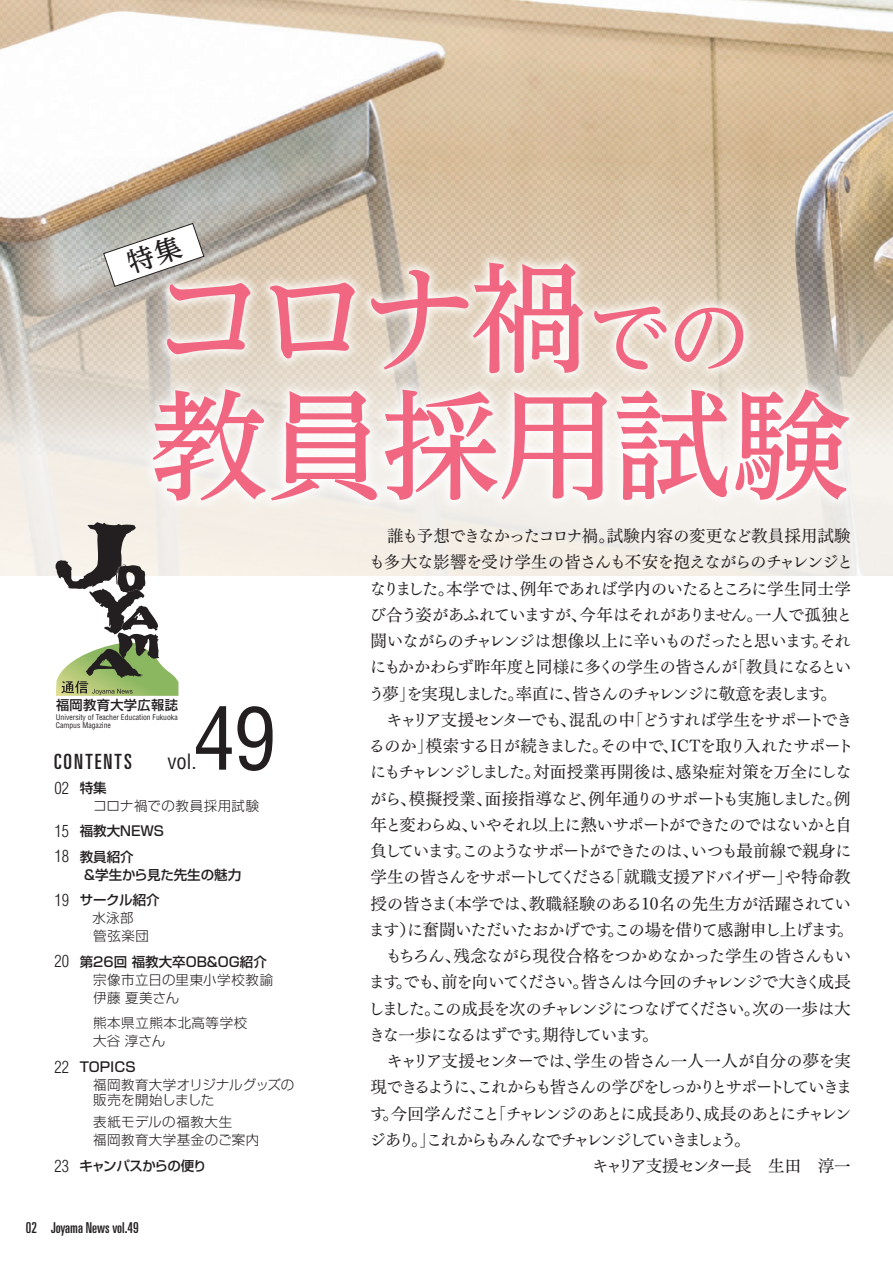
<style>
.page{position:relative;width:893px;height:1263px;background:#fff}
.page>*{position:absolute;margin:0;border:0;box-sizing:border-box;transform-origin:0 0}
.t1{font:500 119.1px/126.9px "UD Reimin Pro";letter-spacing:-.04em;color:#f16681}
.t2{font:condensed 84.6px "Helvetica";color:#231f20}
.t3{font:ultra-condensed 21px "Univers";letter-spacing:.1em;color:#231f20}
.t4{font:condensed 20.7px "Helvetica";color:#231f20}
.t5{font:16.5px "Tsuku Min Pro M";letter-spacing:-.065em;color:#231f20}
.t6{font:16.5px "Tsuku Min Pro M";letter-spacing:-.035em;color:#231f20}
.t7{font:16.5px "Tsuku Min Pro M";letter-spacing:-.045em;color:#231f20}
.t8{font:16.5px "Tsuku Min Pro M";letter-spacing:-.095em;color:#231f20}
.t9{font:16.5px "Tsuku Min Pro M";letter-spacing:-.1em;color:#231f20}
.t10{font:16.5px "Tsuku Min Pro M";letter-spacing:-.115em;color:#231f20}
.t11{font:16.5px "Tsuku Min Pro M";letter-spacing:-.09em;color:#231f20}
.t12{font:16.5px "Tsuku Min Pro M";letter-spacing:-.005em;color:#231f20}
.t13{font:16.5px "Tsuku Min Pro M";letter-spacing:-.12em;color:#231f20}
.t14{font:300 condensed 16.5px/25.5px "Helvetica";color:#231f20}
.t15{font:ultra-condensed 15px "Univers";color:#231f20}
.t16{font:300 13.5px/18px "Shin Go Pro";letter-spacing:.03em;color:#231f20}
.t17{font:500 13.5px/25.5px "Shin Go Pro";color:#231f20}
.t18{font:500 13.5px "Shin Go Pro";letter-spacing:-.045em;color:#231f20}
.t19{font:500 13.2px "Shin Go Pro";letter-spacing:.025em;color:#231f20}
.t20{font:condensed 7.65px/7.9px "Helvetica";color:#231f20}
.s1{font-size:84px}
</style>
<div class="page">
<svg style="left:0;top:0;width:893px;height:456px"></svg>
<img style="left:92px;top:201px;width:801px;height:375px">
<svg style="left:56px;top:522px;width:122px;height:173px"></svg>
<svg style="left:103px;top:223px;width:102px;height:64px"></svg>
<h1 class="t1" style="left:149px;top:252px;width:703px">コロナ禍<span class="s1">での</span>教員採用試験</h1>
<p class="t19" style="left:56px;top:694px;width:123px">福岡教育大学広報誌</p>
<p class="t20" style="left:56px;top:713px;width:123px">University of Teacher Education Fukuoka<br>Campus Magazine</p>
<h2 class="t2" style="left:194px;top:686px;width:84px">49</h2>
<p class="t3" style="left:54px;top:750px;width:79px">CONTENTS</p>
<p class="t4" style="left:167px;top:748px;width:31px">vol.</p>
<p class="t14" style="left:54px;top:775px;width:16px">02</p>
<p class="t14" style="left:54px;top:818px;width:16px">15<br>18</p>
<p class="t14" style="left:54px;top:887px;width:16px">19</p>
<p class="t14" style="left:54px;top:949px;width:16px">20</p>
<p class="t14" style="left:54px;top:1054px;width:16px">22</p>
<p class="t14" style="left:54px;top:1153px;width:16px">23</p>
<p class="t17" style="left:80px;top:773px;width:28px">特集</p>
<p class="t16" style="left:80px;top:795px;width:181px">　コロナ禍での教員採用試験</p>
<p class="t17" style="left:80px;top:817px;width:88px">福教大ＮＥＷＳ教員紹介</p>
<p class="t17" style="left:80px;top:860px;width:163px">＆学生から見た先生の魅力サークル紹介</p>
<p class="t16" style="left:80px;top:907px;width:71px;text-align:center">水泳部<br>　管弦楽団</p>
<p class="t17" style="left:80px;top:947px;width:189px">第26回 福教大卒OB&amp;OG紹介</p>
<p class="t16" style="left:80px;top:969px;width:195px">　宗像市立日の里東小学校教諭　伊藤 夏美さん</p>
<p class="t16" style="left:80px;top:1012px;width:169px">　熊本県立熊本北高等学校　大谷 淳さん</p>
<p class="t17" style="left:80px;top:1052px;width:57px">TOPICS</p>
<p class="t16" style="left:80px;top:1075px;width:216px;line-height:15px">　福岡教育大学オリジナルグッズの　販売を開始しました</p>
<p class="t16" style="left:80px;top:1111px;width:181px;text-indent:14px">表紙モデルの福教大生<br>　福岡教育大学基金のご案内</p>
<p class="t18" style="left:80px;top:1154px;width:129px">キャンパスからの便り</p>
<p class="t15" style="left:26px;top:1219px;width:114px">02 Joyama News vol.49</p>
<p class="t7" style="left:370px;top:521px;width:482px">　誰も予想できなかったコロナ禍。試験内容の変更など教員採用試験</p>
<p class="t5" style="left:369px;top:547px;width:486px">も多大な影響を受け学生の皆さんも不安を抱えながらのチャレンジと</p>
<p class="t6" style="left:369px;top:574px;width:483px">なりました。本学では、例年であれば学内のいたるところに学生同士学</p>
<p class="t5" style="left:369px;top:600px;width:485px">び合う姿があふれていますが、今年はそれがありません。一人で孤独と</p>
<p class="t5" style="left:370px;top:626px;width:482px">闘いながらのチャレンジは想像以上に辛いものだったと思います。それ</p>
<p class="t6" style="left:370px;top:652px;width:483px">にもかかわらず昨年度と同様に多くの学生の皆さんが「教員になるとい</p>
<p class="t11" style="left:368px;top:679px;width:470px">う夢」を実現しました。率直に、皆さんのチャレンジに敬意を表します。</p>
<p class="t8" style="left:370px;top:705px;width:484px">　キャリア支援センターでも、混乱の中「どうすれば学生をサポートでき</p>
<p class="t5" style="left:369px;top:731px;width:486px">るのか」模索する日が続きました。その中で、ICTを取り入れたサポート</p>
<p class="t7" style="left:370px;top:757px;width:483px">にもチャレンジしました。対面授業再開後は、感染症対策を万全にしな</p>
<p class="t5" style="left:370px;top:784px;width:482px">がら、模擬授業、面接指導など、例年通りのサポートも実施しました。例</p>
<p class="t5" style="left:370px;top:810px;width:483px">年と変わらぬ、いやそれ以上に熱いサポートができたのではないかと自</p>
<p class="t9" style="left:370px;top:836px;width:483px">負しています。このようなサポートができたのは、いつも最前線で親身に</p>
<p class="t5" style="left:370px;top:862px;width:482px">学生の皆さんをサポートしてくださる「就職支援アドバイザー」や特命教</p>
<p class="t12" style="left:370px;top:889px;width:482px">授の皆さま（本学では、教職経験のある10名の先生方が活躍されてい</p>
<p class="t5" style="left:369px;top:915px;width:487px">ます）に奮闘いただいたおかげです。この場を借りて感謝申し上げます。</p>
<p class="t7" style="left:370px;top:941px;width:482px">　もちろん、残念ながら現役合格をつかめなかった学生の皆さんもい</p>
<p class="t5" style="left:369px;top:967px;width:484px">ます。でも、前を向いてください。皆さんは今回のチャレンジで大きく成長</p>
<p class="t5" style="left:368px;top:994px;width:484px">しました。この成長を次のチャレンジにつなげてください。次の一歩は大</p>
<p class="t9" style="left:369px;top:1020px;width:291px">きな一歩になるはずです。期待しています。</p>
<p class="t6" style="left:370px;top:1046px;width:482px">　キャリア支援センターでは、学生の皆さん一人一人が自分の夢を実</p>
<p class="t10" style="left:370px;top:1072px;width:483px">現できるように、これからも皆さんの学びをしっかりとサポートしていきま</p>
<p class="t8" style="left:370px;top:1099px;width:483px">す。今回学んだこと「チャレンジのあとに成長あり、成長のあとにチャレン</p>
<p class="t13" style="left:370px;top:1125px;width:382px">ジあり。」これからもみんなでチャレンジしていきましょう。</p>
<p class="t8" style="left:592px;top:1151px;width:260px">キャリア支援センター長　生田　淳一</p>
</div>
